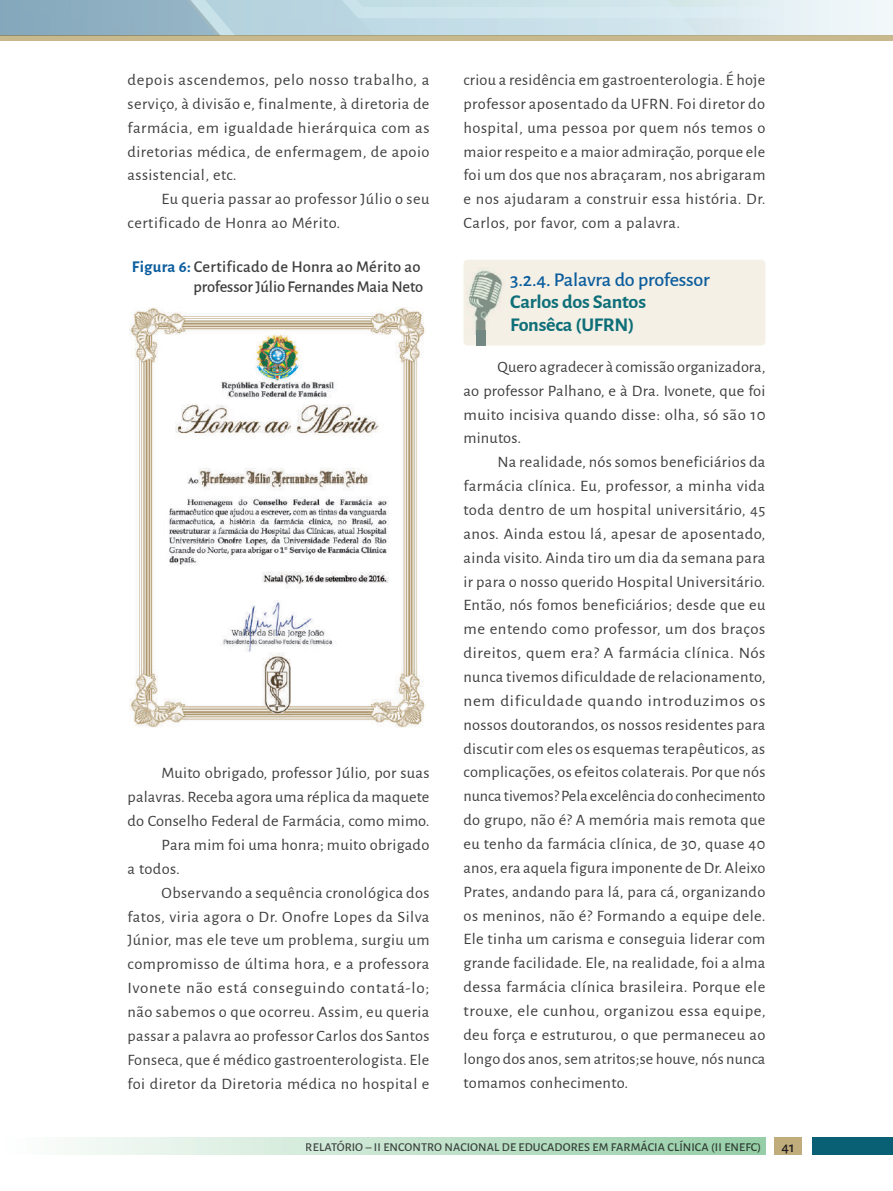
<style>
.page{position:relative;width:893px;height:1191px;background:#fff}
.page>*{position:absolute;margin:0;border:0;box-sizing:border-box;transform-origin:0 0}
.t1{font:700 19.5px/22.5px "Alegreya Sans";letter-spacing:-.01em;color:#0e6f78}
.t2{font:500 19.5px "Alegreya Sans";letter-spacing:-.01em;color:#0b5d9d}
.t3{font:500 16.5px/19.8px "Alegreya Sans";letter-spacing:-.005em;color:#3e3e3f;text-align:right}
.t4{font:15.9px/23.9px "Alegreya Sans";letter-spacing:.02em;color:#3e3e3f;text-align:justify}
.t5{font:15.9px/23.9px "Alegreya Sans";letter-spacing:.02em;color:#3e3e3f;text-align:justify;scale:1.05 1}
.t6{font:15.9px "Alegreya Sans";letter-spacing:.02em;color:#3e3e3f;scale:1.04 1}
.t7{font:15.9px "Alegreya Sans";letter-spacing:.045em;color:#3e3e3f;scale:1.07 1}
.t8{font:500 15px "Alegreya Sans";color:#231f20}
.t9{font:500 12px "Alegreya Sans";letter-spacing:.01em;color:#231f20}
.s1{font-weight:700;color:#0b5d9d}
</style>
<div class="page">
<div style="left:0;top:0;width:893px;height:36px;background:#ebf4f7"></div>
<svg style="left:0;top:0;width:768px;height:35px"></svg>
<div style="left:0;top:35px;width:893px;height:5px;background:#c8b88e"></div>
<div style="left:4px;top:1137px;width:761px;height:17px;background:linear-gradient(to right,#fefefe,#95cea7)"></div>
<div style="left:774px;top:1137px;width:27px;height:18px;background:#c1ac7b"></div>
<div style="left:811px;top:1137px;width:82px;height:18px;background:#096075"></div>
<img style="left:130px;top:307px;width:295px;height:420px">
<div style="left:463px;top:260px;width:302px;height:85px;background:#f5f0e6;border-radius:4px"></div>
<img style="left:468px;top:269px;width:34px;height:65px">
<div style="left:476px;top:330px;width:9px;height:15px;background:#738882"></div>
<p class="t5" style="left:128px;top:67px;width:289px">depois ascendemos, pelo nosso trabalho, a serviço, à divisão e, finalmente, à diretoria de farmácia, em igualdade hierárquica com as diretorias médica, de enfermagem, de apoio assistencial, etc.</p>
<p class="t4" style="left:128px;top:186px;width:303px;text-indent:34px">Eu queria passar ao professor Júlio o seu certificado de Honra ao Mérito.</p>
<p class="t3" style="left:132px;top:255px;width:293px"><span class="s1">Figura 6:</span> Certificado de Honra ao Mérito ao professor Júlio Fernandes Maia Neto</p>
<p class="t6" style="left:162px;top:762px;width:259px">Muito obrigado, professor Júlio, por suas</p>
<p class="t4" style="left:128px;top:784px;width:303px">palavras. Receba agora uma réplica da maquete</p>
<p class="t4" style="left:128px;top:808px;width:303px">do Conselho Federal de Farmácia, como mimo.</p>
<p class="t4" style="left:162px;top:832px;width:269px">Para mim foi uma honra; muito obrigado</p>
<p class="t4" style="left:128px;top:856px;width:54px">a todos.</p>
<p class="t4" style="left:162px;top:879px;width:270px">Observando a sequência cronológica dos</p>
<p class="t4" style="left:128px;top:903px;width:303px">fatos, viria agora o Dr. Onofre Lopes da Silva</p>
<p class="t4" style="left:128px;top:927px;width:303px">Júnior, mas ele teve um problema, surgiu um</p>
<p class="t4" style="left:128px;top:951px;width:303px">compromisso de última hora, e a professora</p>
<p class="t7" style="left:128px;top:977px;width:284px">Ivonete não está conseguindo contatá-lo;</p>
<p class="t4" style="left:128px;top:999px;width:303px">não sabemos o que ocorreu. Assim, eu queria</p>
<p class="t4" style="left:128px;top:1023px;width:303px">passar a palavra ao professor Carlos dos Santos</p>
<p class="t4" style="left:128px;top:1046px;width:303px">Fonseca, que é médico gastroenterologista. Ele</p>
<p class="t4" style="left:128px;top:1070px;width:303px">foi diretor da Diretoria médica no hospital e</p>
<p class="t4" style="left:463px;top:67px;width:304px">criou a residência em gastroenterologia. É hoje professor aposentado da UFRN. Foi diretor do hospital, uma pessoa por quem nós temos o maior respeito e a maior admiração, porque ele foi um dos que nos abraçaram, nos abrigaram e nos ajudaram a construir essa história. Dr.<br>Carlos, por favor, com a palavra.</p>
<p class="t2" style="left:510px;top:266px;width:201px">3.2.4. Palavra do professor</p>
<p class="t1" style="left:510px;top:289px;width:137px">Carlos dos Santos<br>Fonsêca (UFRN)</p>
<p class="t4" style="left:463px;top:354px;width:304px;text-indent:34px">Quero agradecer à comissão organizadora, ao professor Palhano, e à Dra. Ivonete, que foi muito incisiva quando disse: olha, só são 10 minutos.</p>
<p class="t4" style="left:463px;top:449px;width:304px;text-indent:34px">Na realidade, nós somos beneficiários da farmácia clínica. Eu, professor, a minha vida toda dentro de um hospital universitário, 45 anos. Ainda estou lá, apesar de aposentado, ainda visito. Ainda tiro um dia da semana para ir para o nosso querido Hospital Universitário.<br>Então, nós fomos beneficiários; desde que eu me entendo como professor, um dos braços direitos, quem era? A farmácia clínica. Nós nunca tivemos dificuldade de relacionamento, nem dificuldade quando introduzimos os nossos doutorandos, os nossos residentes para discutir com eles os esquemas terapêuticos, as complicações, os efeitos colaterais. Por que nós nunca tivemos? Pela excelência do conhecimento do grupo, não é? A memória mais remota que eu tenho da farmácia clínica, de 30, quase 40 anos, era aquela figura imponente de Dr. Aleixo Prates, andando para lá, para cá, organizando os meninos, não é? Formando a equipe dele.<br>Ele tinha um carisma e conseguia liderar com grande facilidade. Ele, na realidade, foi a alma dessa farmácia clínica brasileira. Porque ele trouxe, ele cunhou, organizou essa equipe, deu força e estruturou, o que permaneceu ao longo dos anos, sem atritos;se houve, nós nunca tomamos conhecimento.</p>
<p class="t9" style="left:306px;top:1138px;width:457px">RELATÓRIO – II ENCONTRO NACIONAL DE EDUCADORES EM FARMÁCIA CLÍNICA (II ENEFC)</p>
<p class="t8" style="left:781px;top:1136px;width:15px">41</p>
</div>
